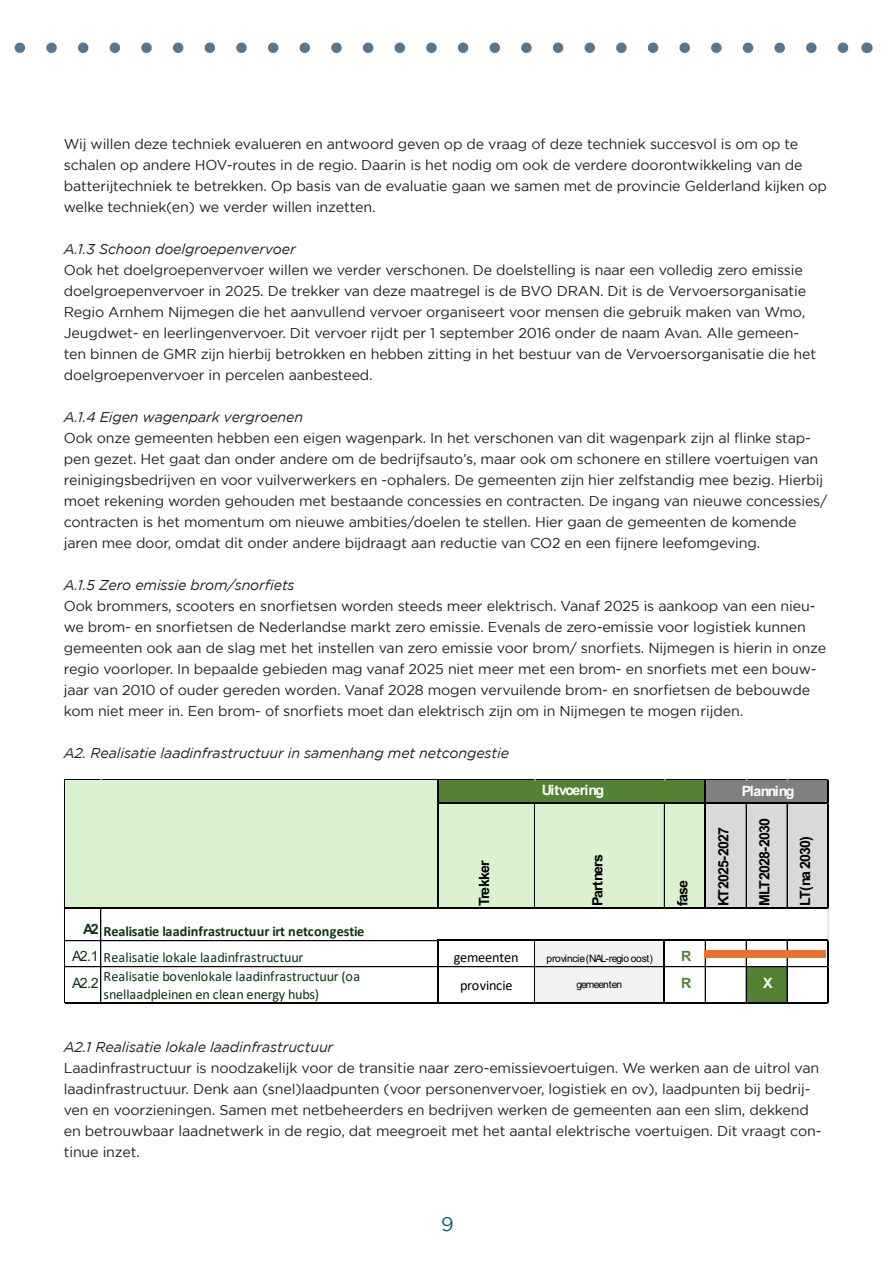
<style>
.page{position:relative;width:893px;height:1263px;background:#fff}
.page>*{position:absolute;margin:0;border:0;box-sizing:border-box;transform-origin:0 0}
.t1{font:19.5px "Gotham";color:#005f63}
.H5_Platte_tekst{font:14.25px/21px "Gotham";letter-spacing:-.01em;color:#231f20}
.H6_Tussenkop_3{font:italic 14.25px "Gotham";letter-spacing:-.01em;color:#231f20}
.t2{font:14.25px/28.3px "Calibri";letter-spacing:-.01em;color:#0d3512}
.t3{font:700 14.25px "Arial";letter-spacing:-.055em;color:#000}
.t4{font:700 14.25px "Calibri";letter-spacing:-.005em;color:#0d3512}
.H5_Platte_tekst-2{font:italic 14.25px "Gotham";letter-spacing:-.01em;color:#231f20}
.t5{font:14.25px "Calibri";letter-spacing:-.01em;color:#000}
.t6{font:700 14.25px "Arial";letter-spacing:-.06em;color:#fff}
.t7{font:700 14.25px "Arial";letter-spacing:-.115em;color:#fff}
.t8{font:14.25px "Arial";color:#0d3512}
.t9{font:700 14.25px "Arial";color:#538234}
.t10{font:700 14.25px "Arial";letter-spacing:-.085em;color:#fff}
.t11{font:10.2px "Arial";letter-spacing:-.04em;color:#000}
.t12{font:10.2px "Arial";letter-spacing:-.095em;color:#000}
.s1{font-family:"Arial";font-weight:700}
.s2{font-family:"Arial"}
</style>
<div class="page">
<svg style="left:14px;top:43px;width:835px;height:10px"></svg>
<svg style="left:65px;top:1003px;width:763px;height:1px"></svg>
<div style="left:65px;top:780px;width:374px;height:24px;background:#daf2d0"></div>
<div style="left:438px;top:780px;width:268px;height:24px;background:#538234"></div>
<div style="left:705px;top:780px;width:123px;height:24px;background:#808080"></div>
<div style="left:65px;top:803px;width:641px;height:106px;background:#daf2d0"></div>
<div style="left:705px;top:803px;width:123px;height:106px;background:#d9d9d9"></div>
<div style="left:534px;top:940px;width:131px;height:27px;background:#f2f2f2"></div>
<div style="left:534px;top:966px;width:131px;height:37px;background:#f2f2f2"></div>
<div style="left:746px;top:966px;width:41px;height:37px;background:#538234"></div>
<hr style="left:65px;top:779px;width:763px;height:1px;background:#000">
<hr style="left:439px;top:802px;width:389px;height:2px;background:#000">
<hr style="left:65px;top:907px;width:763px;height:2px;background:#000">
<hr style="left:827px;top:780px;width:1px;height:129px;background:#000">
<hr style="left:65px;top:940px;width:372px;height:1px;background:#000">
<hr style="left:437px;top:780px;width:2px;height:129px;background:#000">
<hr style="left:534px;top:804px;width:1px;height:103px;background:#000">
<hr style="left:664px;top:804px;width:1px;height:103px;background:#000">
<hr style="left:704px;top:780px;width:2px;height:129px;background:#000">
<hr style="left:746px;top:804px;width:1px;height:103px;background:#000">
<hr style="left:787px;top:804px;width:1px;height:103px;background:#000">
<hr style="left:439px;top:939px;width:389px;height:2px;background:#000">
<hr style="left:828px;top:909px;width:1px;height:30px;background:#e0e0e0">
<hr style="left:65px;top:966px;width:372px;height:1px;background:#000">
<hr style="left:439px;top:966px;width:224px;height:1px;background:#000">
<hr style="left:665px;top:966px;width:162px;height:1px;background:#000">
<hr style="left:100px;top:909px;width:1px;height:93px;background:#000">
<hr style="left:65px;top:1002px;width:763px;height:1px;background:#000">
<hr style="left:827px;top:941px;width:1px;height:62px;background:#000">
<hr style="left:64px;top:779px;width:1px;height:224px;background:#000">
<hr style="left:437px;top:939px;width:2px;height:64px;background:#000">
<hr style="left:534px;top:941px;width:1px;height:61px;background:#000">
<hr style="left:663px;top:941px;width:2px;height:62px;background:#000">
<hr style="left:705px;top:941px;width:1px;height:61px;background:#000">
<hr style="left:746px;top:941px;width:1px;height:61px;background:#000">
<hr style="left:787px;top:941px;width:1px;height:61px;background:#000">
<div style="left:704px;top:951px;width:121px;height:7px;background:#e97132"></div>
<p class="H5_Platte_tekst" style="left:64px;top:133px;width:765px">Wij willen deze techniek evalueren en antwoord geven op de vraag of deze techniek succesvol is om op te schalen op andere HOV-routes in de regio. Daarin is het nodig om ook de verdere doorontwikkeling van de batterijtechniek te betrekken. Op basis van de evaluatie gaan we samen met de provincie Gelderland kijken op welke techniek(en) we verder willen inzetten.</p>
<p class="H6_Tussenkop_3" style="left:64px;top:241px;width:234px">A.1.3 Schoon doelgroepenvervoer</p>
<p class="H5_Platte_tekst" style="left:64px;top:259px;width:754px">Ook het doelgroepenvervoer willen we verder verschonen. De doelstelling is naar een volledig zero emissie doelgroepenvervoer in 2025. De trekker van deze maatregel is de BVO DRAN. Dit is de Vervoersorganisatie Regio Arnhem Nijmegen die het aanvullend vervoer organiseert voor mensen die gebruik maken van Wmo, Jeugdwet- en leerlingenvervoer. Dit vervoer rijdt per 1 september 2016 onder de naam Avan. Alle gemeen&shy;ten binnen de GMR zijn hierbij betrokken en hebben zitting in het bestuur van de Vervoersorganisatie die het doelgroepenvervoer in percelen aanbesteed.</p>
<p class="H6_Tussenkop_3" style="left:64px;top:409px;width:241px">A.1.4 Eigen wagenpark vergroenen</p>
<p class="H5_Platte_tekst" style="left:64px;top:427px;width:765px">Ook onze gemeenten hebben een eigen wagenpark. In het verschonen van dit wagenpark zijn al flinke stap&shy;pen gezet. Het gaat dan onder andere om de bedrijfsauto’s, maar ook om schonere en stillere voertuigen van reinigingsbedrijven en voor vuilverwerkers en -ophalers. De gemeenten zijn hier zelfstandig mee bezig. Hierbij moet rekening worden gehouden met bestaande concessies en contracten. De ingang van nieuwe concessies/ contracten is het momentum om nieuwe ambities/doelen te stellen. Hier gaan de gemeenten de komende jaren mee door, omdat dit onder andere bijdraagt aan reductie van CO2 en een fijnere leefomgeving.</p>
<p class="H6_Tussenkop_3" style="left:64px;top:577px;width:232px">A.1.5 Zero emissie brom/snorfiets</p>
<p class="H5_Platte_tekst" style="left:64px;top:595px;width:764px">Ook brommers, scooters en snorfietsen worden steeds meer elektrisch. Vanaf 2025 is aankoop van een nieu&shy;we brom- en snorfietsen de Nederlandse markt zero emissie. Evenals de zero-emissie voor logistiek kunnen gemeenten ook aan de slag met het instellen van zero emissie voor brom/ snorfiets. Nijmegen is hierin in onze regio voorloper. In bepaalde gebieden mag vanaf 2025 niet meer met een brom- en snorfiets met een bouw&shy;jaar van 2010 of ouder gereden worden. Vanaf 2028 mogen vervuilende brom- en snorfietsen de bebouwde kom niet meer in. Een brom- of snorfiets moet dan elektrisch zijn om in Nijmegen te mogen rijden.</p>
<p class="H6_Tussenkop_3" style="left:64px;top:745px;width:447px">A2. Realisatie laadinfrastructuur in samenhang met netcongestie</p>
<p class="t6" style="left:542px;top:780px;width:64px">Uitvoering</p>
<p class="t7" style="left:742px;top:781px;width:54px">Planning</p>
<p class="t2" style="left:72px;top:915px;width:233px;text-indent:11px"><span class="s1">A2<br></span><span class="s2">A2.1</span> Realisatie lokale laadinfrastructuur</p>
<p class="t4" style="left:104px;top:921px;width:262px">Realisatie laadinfrastructuur irt netcongestie</p>
<p class="t3" style="left:474px;top:906px;width:47px;rotate:-90deg">Trekker</p>
<p class="t3" style="left:587px;top:906px;width:53px;rotate:-90deg">Partners</p>
<p class="t3" style="left:672px;top:906px;width:27px;rotate:-90deg">fase</p>
<p class="t5" style="left:454px;top:948px;width:66px">gemeenten</p>
<p class="t11" style="left:547px;top:951px;width:108px">provincie (NAL-regio oost)</p>
<p class="t9" style="left:681px;top:946px;width:12px">R</p>
<p class="t3" style="left:713px;top:906px;width:80px;rotate:-90deg">KT 2025-2027</p>
<p class="t3" style="left:754px;top:906px;width:89px;rotate:-90deg">MLT 2028-2030</p>
<p class="t8" style="left:72px;top:973px;width:28px">A2.2</p>
<p class="t2" style="left:104px;top:966px;width:258px;line-height:18.9px">Realisatie bovenlokale laadinfrastructuur (oa snellaadpleinen en clean energy hubs)</p>
<p class="t5" style="left:460px;top:975px;width:54px">provincie</p>
<p class="t12" style="left:577px;top:977px;width:47px">gemeenten</p>
<p class="t9" style="left:681px;top:973px;width:12px">R</p>
<p class="t10" style="left:763px;top:973px;width:11px">X</p>
<p class="t3" style="left:795px;top:906px;width:71px;rotate:-90deg">LT (na 2030)</p>
<p class="H5_Platte_tekst-2" style="left:64px;top:1039px;width:271px">A2.1 Realisatie lokale laadinfrastructuur</p>
<p class="H5_Platte_tekst" style="left:64px;top:1057px;width:759px">Laadinfrastructuur is noodzakelijk voor de transitie naar zero-emissievoertuigen. We werken aan de uitrol van laadinfrastructuur. Denk aan (snel)laadpunten (voor personenvervoer, logistiek en ov), laadpunten bij bedrij&shy;ven en voorzieningen. Samen met netbeheerders en bedrijven werken de gemeenten aan een slim, dekkend en betrouwbaar laadnetwerk in de regio, dat meegroeit met het aantal elektrische voertuigen. Dit vraagt con&shy;tinue inzet.</p>
<h1 class="t1" style="left:441px;top:1213px;width:14px">9</h1>
</div>
